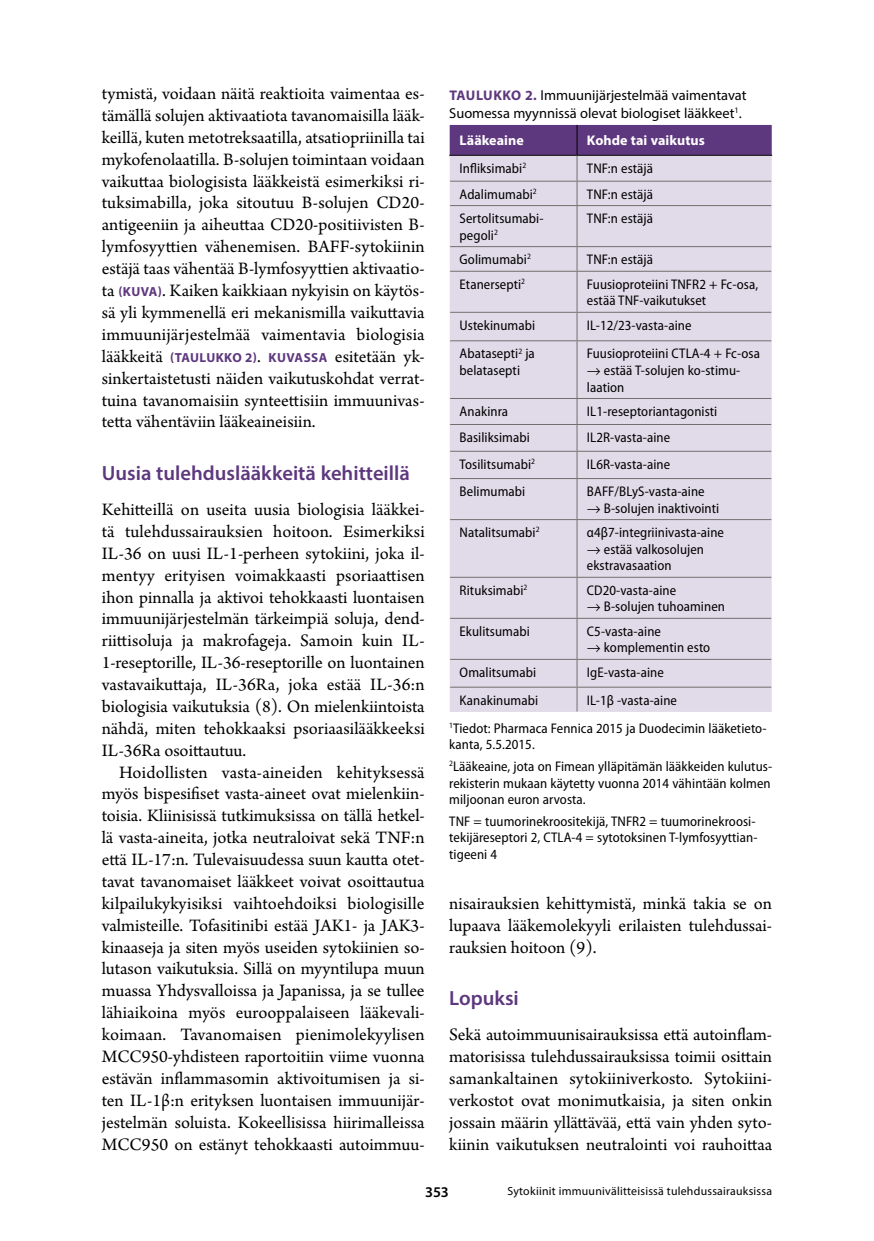
<style>
.page{position:relative;width:874px;height:1241px;background:#fff}
.page>*{position:absolute;margin:0;border:0;box-sizing:border-box;transform-origin:0 0}
.t1{font:600 20.65px "Myriad Pro";color:#5e387e}
.t2{font:18.38px/21.9px "Arno Pro";color:#000;text-align:justify}
.t3{font:600 14.88px "Myriad Pro";color:#000}
.t4{font:14.35px/17.5px "Myriad Pro";color:#000}
.t5{font:semi-condensed 14px/16.6px "Myriad Pro";letter-spacing:.005em;color:#000}
.t6{font:700 14px "Myriad Pro";letter-spacing:.005em;color:#fff}
.t7{font:11.9px "Myriad Pro";letter-spacing:.02em;color:#000}
.s1{font-family:"Myriad Pro";font-weight:700;font-size:13.12px;color:#5e387e}
.s2{font-weight:700;font-size:14px;color:#5e387e}
</style>
<div class="page">
<div style="left:449px;top:205px;width:322px;height:506px;background:#e1dbe9"></div>
<hr style="left:450px;top:205px;width:126px;height:1px;background:#716f6d">
<hr style="left:576px;top:205px;width:195px;height:1px;background:#716f6d">
<hr style="left:450px;top:246px;width:126px;height:1px;background:#716f6d">
<hr style="left:576px;top:246px;width:195px;height:1px;background:#716f6d">
<hr style="left:450px;top:271px;width:126px;height:1px;background:#716f6d">
<hr style="left:576px;top:271px;width:195px;height:1px;background:#716f6d">
<hr style="left:450px;top:312px;width:126px;height:1px;background:#716f6d">
<hr style="left:576px;top:312px;width:195px;height:1px;background:#716f6d">
<hr style="left:450px;top:340px;width:126px;height:1px;background:#716f6d">
<hr style="left:576px;top:340px;width:195px;height:1px;background:#716f6d">
<hr style="left:450px;top:398px;width:126px;height:1px;background:#716f6d">
<hr style="left:576px;top:398px;width:195px;height:1px;background:#716f6d">
<hr style="left:450px;top:424px;width:126px;height:1px;background:#716f6d">
<hr style="left:576px;top:424px;width:195px;height:1px;background:#716f6d">
<hr style="left:450px;top:451px;width:126px;height:1px;background:#716f6d">
<hr style="left:576px;top:451px;width:195px;height:1px;background:#716f6d">
<hr style="left:450px;top:478px;width:126px;height:1px;background:#716f6d">
<hr style="left:576px;top:478px;width:195px;height:1px;background:#716f6d">
<hr style="left:450px;top:519px;width:126px;height:1px;background:#716f6d">
<hr style="left:576px;top:519px;width:195px;height:1px;background:#716f6d">
<hr style="left:450px;top:576px;width:126px;height:1px;background:#716f6d">
<hr style="left:576px;top:576px;width:195px;height:1px;background:#716f6d">
<hr style="left:450px;top:617px;width:126px;height:1px;background:#716f6d">
<hr style="left:576px;top:617px;width:195px;height:1px;background:#716f6d">
<hr style="left:450px;top:658px;width:126px;height:1px;background:#716f6d">
<hr style="left:576px;top:658px;width:195px;height:1px;background:#716f6d">
<hr style="left:450px;top:686px;width:126px;height:1px;background:#716f6d">
<hr style="left:576px;top:686px;width:195px;height:1px;background:#716f6d">
<svg style="left:449px;top:125px;width:322px;height:80px;background:#ac9abc"></svg>
<hr style="left:576px;top:206px;width:1px;height:40px;background:#716f6d">
<svg style="left:576px;top:247px;width:1px;height:24px"></svg>
<hr style="left:576px;top:272px;width:1px;height:40px;background:#716f6d">
<svg style="left:576px;top:313px;width:1px;height:27px"></svg>
<hr style="left:576px;top:341px;width:1px;height:57px;background:#716f6d">
<svg style="left:576px;top:399px;width:1px;height:79px"></svg>
<hr style="left:576px;top:479px;width:1px;height:40px;background:#716f6d">
<hr style="left:576px;top:520px;width:1px;height:56px;background:#716f6d">
<hr style="left:576px;top:577px;width:1px;height:40px;background:#716f6d">
<hr style="left:576px;top:618px;width:1px;height:40px;background:#716f6d">
<svg style="left:576px;top:659px;width:1px;height:52px"></svg>
<hr style="left:450px;top:181px;width:126px;height:1px;background:#716f6d">
<hr style="left:576px;top:181px;width:195px;height:1px;background:#716f6d">
<p class="t2" style="left:102px;top:84px;width:324px">tymistä, voidaan näitä reaktioita vaimentaa es&shy;tämällä solujen aktivaatiota tavanomaisilla lääk&shy;keillä, kuten metotreksaatilla, atsatiopriinilla tai mykofenolaatilla. B-solujen toimintaan voidaan vaikuttaa biologisista lääkkeistä esimerkiksi ri&shy;tuksimabilla, joka sitoutuu B-solujen CD20- antigeeniin ja aiheuttaa CD20-positiivisten B&shy;lymfosyyttien vähenemisen. BAFF-sytokiinin estäjä taas vähentää B-lymfosyyttien aktivaatio&shy;ta <span class="s1">(KUVA)</span>. Kaiken kaikkiaan nykyisin on käytös&shy;sä yli kymmenellä eri mekanismilla vaikuttavia immuunijärjestelmää vaimentavia biologisia lääkkeitä <span class="s1">(TAULUKKO 2)</span>. <span class="s1">KUVASSA</span> esitetään yk&shy;sinkertaistetusti näiden vaikutuskohdat verrat&shy;tuina tavanomaisiin synteettisiin immuunivas&shy;tetta vähentäviin lääkeaineisiin.</p>
<p class="t1" style="left:102px;top:460px;width:309px">Uusia tulehduslääkkeitä kehitteillä</p>
<p class="t2" style="left:102px;top:499px;width:324px">Kehitteillä on useita uusia biologisia lääkkei&shy;tä tulehdussairauksien hoitoon. Esimerkiksi IL-36 on uusi IL-1-perheen sytokiini, joka il&shy;mentyy erityisen voimakkaasti psoriaattisen ihon pinnalla ja aktivoi tehokkaasti luontaisen immuunijärjestelmän tärkeimpiä soluja, dend&shy;riittisoluja ja makrofageja. Samoin kuin IL-1-reseptorille, IL-36-reseptorille on luontainen vastavaikuttaja, IL-36Ra, joka estää IL-36:n biologisia vaikutuksia (8). On mielenkiintoista nähdä, miten tehokkaaksi psoriaasilääkkeeksi IL-36Ra osoittautuu.</p>
<p class="t2" style="left:102px;top:762px;width:324px;text-indent:17px">Hoidollisten vasta-aineiden kehityksessä myös bispesifiset vasta-aineet ovat mielenkiin&shy;toisia. Kliinisissä tutkimuksissa on tällä hetkel&shy;lä vasta-aineita, jotka neutraloivat sekä TNF:n että IL-17:n. Tulevaisuudessa suun kautta otet&shy;tavat tavanomaiset lääkkeet voivat osoittautua kilpailukykyisiksi vaihtoehdoiksi biologisille valmisteille. Tofasitinibi estää JAK1- ja JAK3- kinaaseja ja siten myös useiden sytokiinien so&shy;lutason vaikutuksia. Sillä on myyntilupa muun muassa Yhdysvalloissa ja Japanissa, ja se tullee lähiaikoina myös eurooppalaiseen lääkevali&shy;koimaan. Tavanomaisen pienimolekyylisen MCC950-yhdisteen raportoitiin viime vuonna estävän inflammasomin aktivoitumisen ja si&shy;ten IL-1β:n erityksen luontaisen immuunijär&shy;jestelmän soluista. Kokeellisissa hiirimalleissa MCC950 on estänyt tehokkaasti autoimmuu-</p>
<p class="t4" style="left:449px;top:87px;width:299px"><span class="s2">TAULUKKO 2.</span> Immuunijärjestelmää vaimentavat<br>Suomessa myynnissä olevat biologiset lääkkeet<sup>1</sup>.</p>
<p class="t6" style="left:459px;top:131px;width:66px">Lääkeaine</p>
<p class="t6" style="left:586px;top:131px;width:119px">Kohde tai vaikutus</p>
<p class="t5" style="left:459px;top:159px;width:68px">Infliksimabi<sup>2</sup></p>
<p class="t5" style="left:586px;top:159px;width:68px">TNF:n estäjä</p>
<p class="t5" style="left:459px;top:185px;width:79px">Adalimumabi<sup>2</sup></p>
<p class="t5" style="left:586px;top:185px;width:68px">TNF:n estäjä</p>
<p class="t5" style="left:459px;top:210px;width:85px">Sertolitsumabi&shy;pegoli<sup>2</sup></p>
<p class="t5" style="left:586px;top:210px;width:68px">TNF:n estäjä</p>
<p class="t5" style="left:459px;top:251px;width:73px">Golimumabi<sup>2</sup></p>
<p class="t5" style="left:586px;top:251px;width:68px">TNF:n estäjä</p>
<p class="t5" style="left:459px;top:275px;width:67px">Etanersepti<sup>2</sup></p>
<p class="t5" style="left:586px;top:275px;width:173px">Fuusioproteiini TNFR2 + Fc-osa, estää TNF-vaikutukset</p>
<p class="t5" style="left:459px;top:316px;width:77px">Ustekinumabi</p>
<p class="t5" style="left:586px;top:316px;width:106px">IL-12/23-vasta-aine</p>
<p class="t5" style="left:459px;top:345px;width:77px">Abatasepti<sup>2</sup> ja belatasepti</p>
<p class="t5" style="left:586px;top:345px;width:174px">Fuusioproteiini CTLA-4 + Fc-osa</p>
<p class="t5" style="left:586px;top:361px;width:155px">→ estää T-solujen ko-stimu&shy;laation</p>
<p class="t5" style="left:459px;top:402px;width:50px">Anakinra</p>
<p class="t5" style="left:586px;top:402px;width:132px">IL1-reseptoriantagonisti</p>
<p class="t5" style="left:459px;top:428px;width:72px">Basiliksimabi</p>
<p class="t5" style="left:586px;top:428px;width:85px">IL2R-vasta-aine</p>
<p class="t5" style="left:459px;top:455px;width:77px">Tosilitsumabi<sup>2</sup></p>
<p class="t5" style="left:586px;top:455px;width:85px">IL6R-vasta-aine</p>
<p class="t5" style="left:459px;top:483px;width:67px">Belimumabi</p>
<p class="t5" style="left:586px;top:483px;width:119px">BAFF/BLyS-vasta-aine</p>
<p class="t5" style="left:586px;top:499px;width:134px">→ B-solujen inaktivointi</p>
<p class="t5" style="left:459px;top:524px;width:81px">Natalitsumabi<sup>2</sup></p>
<p class="t5" style="left:586px;top:524px;width:138px">α4β7-integriinivasta-aine</p>
<p class="t5" style="left:586px;top:540px;width:118px">→ estää valkosolujen ekstravasaation</p>
<p class="t5" style="left:459px;top:581px;width:69px">Rituksimabi<sup>2</sup></p>
<p class="t5" style="left:586px;top:581px;width:91px">CD20-vasta-aine</p>
<p class="t5" style="left:586px;top:598px;width:139px">→ B-solujen tuhoaminen</p>
<p class="t5" style="left:459px;top:622px;width:72px">Ekulitsumabi</p>
<p class="t5" style="left:586px;top:622px;width:75px">C5-vasta-aine</p>
<p class="t5" style="left:586px;top:639px;width:125px">→ komplementin esto</p>
<p class="t5" style="left:459px;top:663px;width:78px">Omalitsumabi</p>
<p class="t5" style="left:586px;top:663px;width:78px">IgE-vasta-aine</p>
<p class="t5" style="left:459px;top:691px;width:80px">Kanakinumabi</p>
<p class="t5" style="left:449px;top:685px;width:319px;line-height:28.2px;text-indent:138px">IL-1β -vasta-aine<br><sup>1</sup>Tiedot: Pharmaca Fennica 2015 ja Duodecimin lääketieto-</p>
<p class="t5" style="left:449px;top:733px;width:324px;line-height:21.5px">kanta, 5.5.2015.<br><sup>2</sup>Lääkeaine, jota on Fimean ylläpitämän lääkkeiden kulutus-</p>
<p class="t5" style="left:449px;top:774px;width:323px">rekisterin mukaan käytetty vuonna 2014 vähintään kolmen miljoonan euron arvosta.</p>
<p class="t5" style="left:449px;top:812px;width:309px">TNF = tuumorinekroositekijä, TNFR2 = tuumorinekroosi&shy;tekijäreseptori 2, CTLA-4 = sytotoksinen T-lymfosyyttian&shy;tigeeni 4</p>
<p class="t2" style="left:449px;top:893px;width:324px">nisairauksien kehittymistä, minkä takia se on lupaava lääkemolekyyli erilaisten tulehdussai&shy;rauksien hoitoon (9).</p>
<p class="t1" style="left:449px;top:985px;width:71px">Lopuksi</p>
<p class="t2" style="left:449px;top:1024px;width:324px">Sekä autoimmuunisairauksissa että autoinflam&shy;matorisissa tulehdussairauksissa toimii osittain samankaltainen sytokiiniverkosto. Sytokiini&shy;verkostot ovat monimutkaisia, ja siten onkin jossain määrin yllättävää, että vain yhden syto&shy;kiinin vaikutuksen neutralointi voi rauhoittaa</p>
<p class="t3" style="left:425px;top:1182px;width:25px">353</p>
<p class="t7" style="left:507px;top:1183px;width:266px">Sytokiinit immuunivälitteisissä tulehdussairauksissa</p>
</div>
